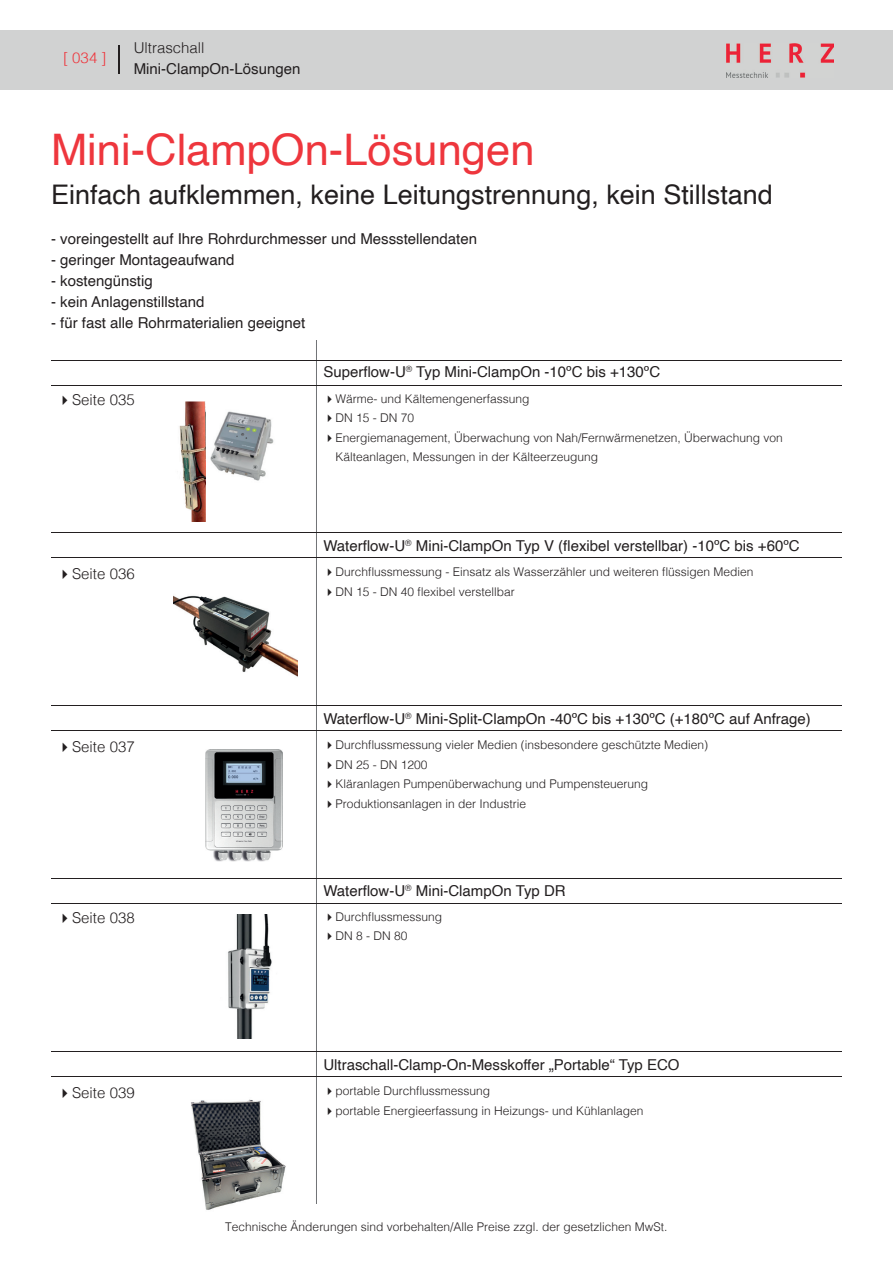
<style>
.page{position:relative;width:893px;height:1263px;background:#fff}
.page>*{position:absolute;margin:0;border:0;box-sizing:border-box;transform-origin:0 0}
.t1{font:43.5px "Helvetica";color:#ee363d}
.t2{font:27px "Helvetica";color:#231f20}
.t3{font:15px "Helvetica";color:#231f20}
.t4{font:300 15px "Helvetica";color:#231f20}
.t5{font:300 15px "Helvetica";color:#ee363d}
.t6{font:300 12px/19.5px "Helvetica";color:#231f20}
</style>
<div class="page">
<div style="left:0;top:30px;width:893px;height:59px;background:#d1d2d2"></div>
<img style="left:726px;top:44px;width:107px;height:33px">
<svg style="left:119px;top:45px;width:1px;height:29px"></svg>
<hr style="left:51px;top:385px;width:791px;height:1px;background:#231f20">
<hr style="left:51px;top:360px;width:791px;height:1px;background:#231f20">
<hr style="left:51px;top:557px;width:791px;height:1px;background:#231f20">
<hr style="left:51px;top:532px;width:791px;height:1px;background:#231f20">
<hr style="left:51px;top:730px;width:791px;height:1px;background:#231f20">
<hr style="left:51px;top:705px;width:791px;height:1px;background:#231f20">
<hr style="left:51px;top:903px;width:791px;height:1px;background:#231f20">
<hr style="left:51px;top:878px;width:791px;height:1px;background:#231f20">
<hr style="left:51px;top:1076px;width:791px;height:1px;background:#231f20">
<hr style="left:51px;top:1051px;width:791px;height:1px;background:#231f20">
<img style="left:173px;top:595px;width:125px;height:82px">
<img style="left:206px;top:749px;width:76px;height:112px">
<img style="left:228px;top:914px;width:44px;height:125px">
<img style="left:191px;top:1099px;width:95px;height:111px">
<img style="left:210px;top:411px;width:64px;height:70px">
<img style="left:179px;top:401px;width:27px;height:121px">
<p class="t5" style="left:63px;top:45px;width:45px">[ 034 ]</p>
<p class="t4" style="left:134px;top:35px;width:72px">Ultraschall</p>
<p class="t3" style="left:134px;top:57px;width:168px">Mini-ClampOn-Lösungen</p>
<h1 class="t1" style="left:51px;top:116px;width:485px">Mini-ClampOn-Lösungen</h1>
<h2 class="t2" style="left:51px;top:173px;width:723px">Einfach aufklemmen, keine Leitungstrennung, kein Stillstand</h2>
<p class="t3" style="left:51px;top:227px;width:427px">- voreingestellt auf Ihre Rohrdurchmesser und Messstellendaten</p>
<p class="t3" style="left:51px;top:248px;width:185px">- geringer Montageaufwand</p>
<p class="t3" style="left:51px;top:269px;width:103px">- kostengünstig</p>
<p class="t3" style="left:51px;top:290px;width:155px">- kein Anlagenstillstand</p>
<p class="t3" style="left:51px;top:311px;width:256px">- für fast alle Rohrmaterialien geeignet</p>
<p class="t3" style="left:323px;top:361px;width:338px">Superflow-U<sup>®</sup> Typ Mini-ClampOn -10ºC bis +130ºC</p>
<p class="t4" style="left:57px;top:387px;width:79px">✔Seite 035</p>
<p class="t6" style="left:323px;top:388px;width:208px">✔Wärme- und Kältemengenerfassung</p>
<p class="t6" style="left:323px;top:408px;width:92px">✔DN 15 - DN 70</p>
<p class="t6" style="left:335px;top:427px;width:449px;text-indent:-12px">✔Energiemanagement, Überwachung von Nah/Fernwärmenetzen, Überwachung von<br>Kälteanlagen, Messungen in der Kälteerzeugung</p>
<p class="t3" style="left:323px;top:534px;width:478px">Waterflow-U<sup>®</sup> Mini-ClampOn Typ V (flexibel verstellbar) -10ºC bis +60ºC</p>
<p class="t4" style="left:57px;top:561px;width:79px">✔Seite 036</p>
<p class="t6" style="left:323px;top:561px;width:432px">✔Durchflussmessung - Einsatz als Wasserzähler und weiteren flüssigen Medien</p>
<p class="t6" style="left:323px;top:581px;width:193px">✔DN 15 - DN 40 flexibel verstellbar</p>
<p class="t3" style="left:323px;top:707px;width:489px">Waterflow-U<sup>®</sup> Mini-Split-ClampOn -40ºC bis +130ºC (+180ºC auf Anfrage)</p>
<p class="t4" style="left:57px;top:733px;width:79px">✔Seite 037</p>
<p class="t6" style="left:323px;top:734px;width:386px">✔Durchflussmessung vieler Medien (insbesondere geschützte Medien)</p>
<p class="t6" style="left:323px;top:754px;width:106px">✔DN 25 - DN 1200</p>
<p class="t6" style="left:323px;top:773px;width:326px">✔Kläranlagen Pumpenüberwachung und Pumpensteuerung</p>
<p class="t6" style="left:323px;top:793px;width:204px">✔Produktionsanlagen in der Industrie</p>
<p class="t3" style="left:323px;top:879px;width:244px">Waterflow-U<sup>®</sup> Mini-ClampOn Typ DR</p>
<p class="t4" style="left:57px;top:905px;width:79px">✔Seite 038</p>
<p class="t6" style="left:323px;top:906px;width:120px">✔Durchflussmessung</p>
<p class="t6" style="left:323px;top:926px;width:86px">✔DN 8 - DN 80</p>
<p class="t3" style="left:323px;top:1053px;width:358px">Ultraschall-Clamp-On-Messkoffer „Portable“ Typ ECO</p>
<p class="t4" style="left:57px;top:1079px;width:79px">✔Seite 039</p>
<p class="t6" style="left:323px;top:1080px;width:168px">✔portable Durchflussmessung</p>
<p class="t6" style="left:323px;top:1100px;width:322px">✔portable Energieerfassung in Heizungs- und Kühlanlagen</p>
<p class="t6" style="left:225px;top:1216px;width:444px">Technische Änderungen sind vorbehalten/Alle Preise zzgl. der gesetzlichen MwSt.</p>
</div>
